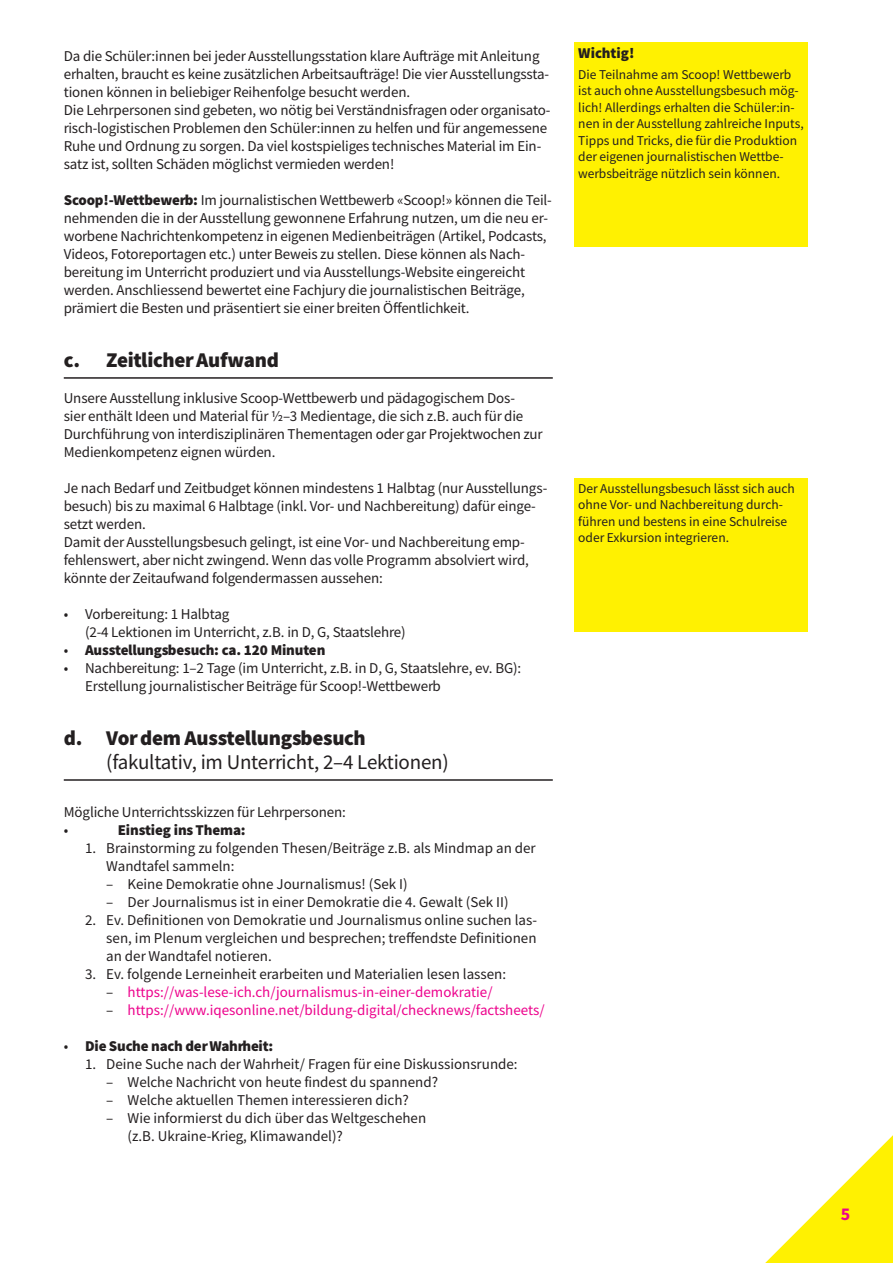
<style>
.page{position:relative;width:893px;height:1263px;background:#fff}
.page>*{position:absolute;margin:0;border:0;box-sizing:border-box;transform-origin:0 0}
.Subtitel_1{font:21px/24px "Source Sans Variable";letter-spacing:.02em;color:#231f20}
.Subtitel_1-2{font:21px "Source Sans Variable";letter-spacing:.05em;color:#231f20}
.t1{font:18px "Source Sans Variable";color:#ed028c}
.Lauftext{font:15px/18px "Source Sans Variable";letter-spacing:.01em;color:#231f20}
.t2{font:15px "Source Sans Variable";letter-spacing:.02em;color:#ed028c}
.Lauftext-2{font:15px "Source Sans Variable";letter-spacing:.045em;color:#231f20}
.Lauftext-3{font:15px "Source Sans Variable";letter-spacing:.04em;color:#231f20}
.Box_Titel{font:15px "Source Sans Variable";letter-spacing:.065em;color:#231f20}
.Box_Text{font:13.5px/16.5px "Source Sans Variable";letter-spacing:.02em;color:#231f20}
.s1{color:#231f20}
</style>
<div class="page">
<svg style="left:765px;top:1135px;width:128px;height:128px"></svg>
<hr style="left:64px;top:377px;width:489px;height:2px;background:#231f20">
<hr style="left:64px;top:779px;width:489px;height:2px;background:#231f20">
<div style="left:574px;top:43px;width:234px;height:204px;background:#fff101"></div>
<div style="left:574px;top:478px;width:234px;height:153px;background:#fff101"></div>
<p class="Lauftext" style="left:64px;top:47px;width:487px">Da die Schüler:innen bei jeder Ausstellungsstation klare Aufträge mit Anleitung erhalten, braucht es keine zusätzlichen Arbeitsaufträge! Die vier Ausstellungssta&shy;tionen können in beliebiger Reihenfolge besucht werden.</p>
<p class="Lauftext" style="left:64px;top:101px;width:488px">Die Lehrpersonen sind gebeten, wo nötig bei Verständnisfragen oder organisato&shy;risch-logistischen Problemen den Schüler:innen zu helfen und für angemessene Ruhe und Ordnung zu sorgen. Da viel kostspieliges technisches Material im Ein&shy;satz ist, sollten Schäden möglichst vermieden werden!</p>
<p class="Lauftext" style="left:64px;top:191px;width:489px">Scoop!-Wettbewerb: Im journalistischen Wettbewerb «Scoop!» können die Teil&shy;nehmenden die in der Ausstellung gewonnene Erfahrung nutzen, um die neu er&shy;worbene Nachrichtenkompetenz in eigenen Medienbeiträgen (Artikel, Podcasts, Videos, Fotoreportagen etc.) unter Beweis zu stellen. Diese können als Nach&shy;bereitung im Unterricht produziert und via Ausstellungs-Website eingereicht werden. Anschliessend bewertet eine Fachjury die journalistischen Beiträge, prämiert die Besten und präsentiert sie einer breiten Öffentlichkeit.</p>
<p class="Subtitel_1-2" style="left:64px;top:347px;width:216px">c. Zeitlicher Aufwand</p>
<p class="Lauftext" style="left:64px;top:389px;width:480px">Unsere Ausstellung inklusive Scoop-Wettbewerb und pädagogischem Dos-<br>sier enthält Ideen und Material für ½–3 Medientage, die sich z.B. auch für die Durchführung von interdisziplinären Thementagen oder gar Projektwochen zur Medienkompetenz eignen würden.</p>
<p class="Lauftext" style="left:64px;top:479px;width:485px">Je nach Bedarf und Zeitbudget können mindestens 1 Halbtag (nur Ausstellungs&shy;besuch) bis zu maximal 6 Halbtage (inkl. Vor- und Nachbereitung) dafür einge&shy;setzt werden.</p>
<p class="Lauftext" style="left:64px;top:533px;width:466px">Damit der Ausstellungsbesuch gelingt, ist eine Vor- und Nachbereitung emp&shy;fehlenswert, aber nicht zwingend. Wenn das volle Programm absolviert wird, könnte der Zeitaufwand folgendermassen aussehen:</p>
<p class="Lauftext" style="left:85px;top:605px;width:322px;text-indent:-21px">• Vorbereitung: 1 Halbtag<br>(2-4 Lektionen im Unterricht, z.B. in D, G, Staatslehre)</p>
<p class="Lauftext-2" style="left:64px;top:640px;width:262px">• Ausstellungsbesuch: ca. 120 Minuten</p>
<p class="Lauftext" style="left:85px;top:659px;width:437px;text-indent:-21px">• Nachbereitung: 1–2 Tage (im Unterricht, z.B. in D, G, Staatslehre, ev. BG):<br>Erstellung journalistischer Beiträge für Scoop!-Wettbewerb</p>
<p class="Subtitel_1" style="left:106px;top:726px;width:343px;text-indent:-43px">d. Vor dem Ausstellungsbesuch (fakultativ, im Unterricht, 2–4 Lektionen)</p>
<p class="Lauftext" style="left:64px;top:803px;width:283px">Mögliche Unterrichtsskizzen für Lehrpersonen:</p>
<p class="Lauftext" style="left:64px;top:821px;width:6px">•</p>
<p class="Lauftext-2" style="left:118px;top:820px;width:128px">Einstieg ins Thema:</p>
<p class="Lauftext" style="left:106px;top:839px;width:430px;text-indent:-21px">1. Brainstorming zu folgenden Thesen/Beiträge z.B. als Mindmap an der<br>Wandtafel sammeln:</p>
<p class="Lauftext" style="left:106px;top:875px;width:302px">– Keine Demokratie ohne Journalismus! (Sek I)</p>
<p class="Lauftext" style="left:106px;top:893px;width:403px">– Der Journalismus ist in einer Demokratie die 4. Gewalt (Sek II)</p>
<p class="Lauftext" style="left:106px;top:911px;width:432px;text-align:justify;text-indent:-21px">2. Ev. Definitionen von Demokratie und Journalismus online suchen las&shy;sen, im Plenum vergleichen und besprechen; treffendste Definitionen an der Wandtafel notieren.</p>
<p class="Lauftext" style="left:85px;top:965px;width:422px">3. Ev. folgende Lerneinheit erarbeiten und Materialien lesen lassen:</p>
<p class="t2" style="left:106px;top:982px;width:388px"><span class="s1">–</span> https://was-lese-ich.ch/journalismus-in-einer-demokratie/</p>
<p class="t2" style="left:106px;top:1000px;width:440px"><span class="s1">–</span> https://www.iqesonline.net/bildung-digital/checknews/factsheets/</p>
<p class="Lauftext-3" style="left:64px;top:1036px;width:209px">• Die Suche nach der Wahrheit:</p>
<p class="Lauftext" style="left:85px;top:1055px;width:434px">1. Deine Suche nach der Wahrheit/ Fragen für eine Diskussionsrunde:</p>
<p class="Lauftext" style="left:106px;top:1073px;width:333px">– Welche Nachricht von heute findest du spannend?</p>
<p class="Lauftext" style="left:106px;top:1091px;width:304px">– Welche aktuellen Themen interessieren dich?</p>
<p class="Lauftext" style="left:128px;top:1109px;width:300px;text-indent:-21px">– Wie informierst du dich über das Weltgeschehen (z.B. Ukraine-Krieg, Klimawandel)?</p>
<p class="Box_Titel" style="left:578px;top:44px;width:56px">Wichtig!</p>
<p class="Box_Text" style="left:578px;top:66px;width:226px">Die Teilnahme am Scoop! Wettbewerb ist auch ohne Ausstellungsbesuch mög&shy;lich! Allerdings erhalten die Schüler:in&shy;nen in der Ausstellung zahlreiche Inputs, Tipps und Tricks, die für die Produktion der eigenen journalistischen Wettbe&shy;werbsbeiträge nützlich sein können.</p>
<p class="Box_Text" style="left:578px;top:480px;width:218px">Der Ausstellungsbesuch lässt sich auch ohne Vor- und Nachbereitung durch&shy;führen und bestens in eine Schulreise oder Exkursion integrieren.</p>
<p class="t1" style="left:841px;top:1203px;width:10px">5</p>
</div>
